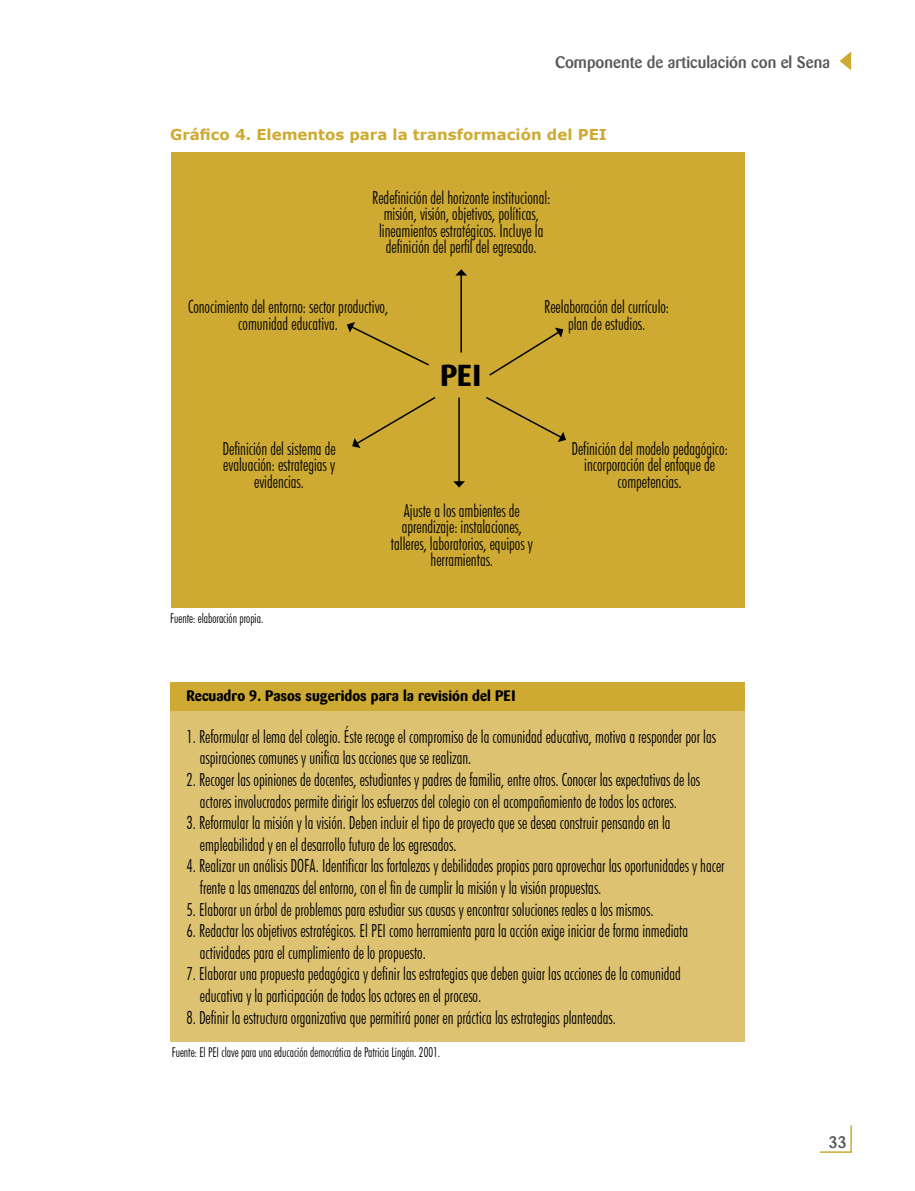
<style>
.page{position:relative;width:915px;height:1191px;background:#fff}
.page>*{position:absolute;margin:0;border:0;box-sizing:border-box;transform-origin:0 0}
.t1{font:700 30px "Barmeno";color:#000}
.t2{font:300 condensed 18px/16.5px "Futura BT";color:#000;text-align:center;scale:.9 1}
.t3{font:500 16.5px "Barmeno";color:#58585a}
.t4{font:700 15px "Verdana";color:#ceaa32}
.t5{font:700 15px "Barmeno";color:#000}
.t6{font:300 condensed 13.5px "Futura BT";color:#000;scale:.9 1}
</style>
<div class="page">
<svg style="left:839px;top:52px;width:11px;height:18px"></svg>
<svg style="left:820px;top:1125px;width:32px;height:28px"></svg>
<div style="left:171px;top:152px;width:573px;height:456px;background:#ceaa32"></div>
<svg style="left:347px;top:322px;width:82px;height:44px"></svg>
<hr style="left:460px;top:275px;width:2px;height:77px;background:#000">
<svg style="left:456px;top:269px;width:11px;height:6px"></svg>
<svg style="left:489px;top:328px;width:74px;height:48px"></svg>
<svg style="left:352px;top:397px;width:84px;height:51px"></svg>
<hr style="left:458px;top:397px;width:1px;height:85px;background:#000">
<svg style="left:453px;top:481px;width:12px;height:6px"></svg>
<svg style="left:486px;top:397px;width:80px;height:45px"></svg>
<div style="left:170px;top:681px;width:574px;height:41px;background:#ceaa32"></div>
<div style="left:170px;top:711px;width:574px;height:330px;background:#ddc272"></div>
<p class="t3" style="left:555px;top:52px;width:276px">Componente de articulación con el Sena</p>
<p class="t4" style="left:170px;top:124px;width:438px">Gráfico 4. Elementos para la transformación del PEI</p>
<p class="t2" style="left:372px;top:189px;width:199px">Redefinición del horizonte institucional: misión, visión, objetivos, políticas, lineamientos estratégicos. Incluye la definición del perfil del egresado.</p>
<p class="t2" style="left:188px;top:298px;width:224px">Conocimiento del entorno: sector productivo, comunidad educativa.</p>
<p class="t2" style="left:544px;top:298px;width:140px">Reelaboración del currículo: plan de estudios.</p>
<h1 class="t1" style="left:440px;top:357px;width:42px">PEI</h1>
<p class="t2" style="left:222px;top:440px;width:127px">Definición del sistema de evaluación: estrategias y evidencias.</p>
<p class="t2" style="left:571px;top:440px;width:175px">Definición del modelo pedagógico: incorporación del enfoque de competencias.</p>
<p class="t2" style="left:391px;top:502px;width:159px">Ajuste a los ambientes de aprendizaje: instalaciones, talleres, laboratorios, equipos y herramientas.</p>
<p class="t6" style="left:170px;top:610px;width:105px">Fuente: elaboración propia.</p>
<p class="t5" style="left:186px;top:687px;width:330px">Recuadro 9. Pasos sugeridos para la revisión del PEI</p>
<p class="t2" style="left:200px;top:725px;width:574px;line-height:21.6px;text-align:left;text-indent:-14px">1 . Reformular el lema del colegio. Éste recoge el compromiso de la comunidad educativa, motiva a responder por las aspiraciones comunes y unifica las acciones que se realizan.</p>
<p class="t2" style="left:186px;top:768px;width:572px;line-height:21.6px">2. Recoger las opiniones de docentes, estudiantes y padres de familia, entre otros. Conocer las expectativas de los actores involucrados permite dirigir los esfuerzos del colegio con el acompañamiento de todos los actores.</p>
<p class="t2" style="left:200px;top:812px;width:524px;line-height:21.6px;text-align:left;text-indent:-13px">3. Reformular la misión y la visión. Deben incluir el tipo de proyecto que se desea construir pensando en la empleabilidad y en el desarrollo futuro de los egresados.</p>
<p class="t2" style="left:200px;top:855px;width:584px;line-height:21.6px;text-align:left;text-indent:-13px">4. Realizar un análisis DOFA. Identificar las fortalezas y debilidades propias para aprovechar las oportunidades y hacer frente a las amenazas del entorno, con el fin de cumplir la misión y la visión propuestas.</p>
<p class="t2" style="left:186px;top:901px;width:520px">5. Elaborar un árbol de problemas para estudiar sus causas y encontrar soluciones reales a los mismos.</p>
<p class="t2" style="left:200px;top:920px;width:544px;line-height:21.6px;text-align:left;text-indent:-14px">6. Redactar los objetivos estratégicos. El PEI como herramienta para la acción exige iniciar de forma inmediata actividades para el cumplimiento de lo propuesto.</p>
<p class="t2" style="left:200px;top:963px;width:536px;line-height:21.6px;text-align:left;text-indent:-14px">7. Elaborar una propuesta pedagógica y definir las estrategias que deben guiar las acciones de la comunidad educativa y la participación de todos los actores en el proceso.</p>
<p class="t2" style="left:186px;top:1009px;width:478px">8. Definir la estructura organizativa que permitirá poner en práctica las estrategias planteadas.</p>
<p class="t6" style="left:172px;top:1044px;width:300px">Fuente: El PEI clave para una educación democrática de Patricia Lingán. 2001 .</p>
<p class="t3" style="left:828px;top:1132px;width:19px">33</p>
</div>
